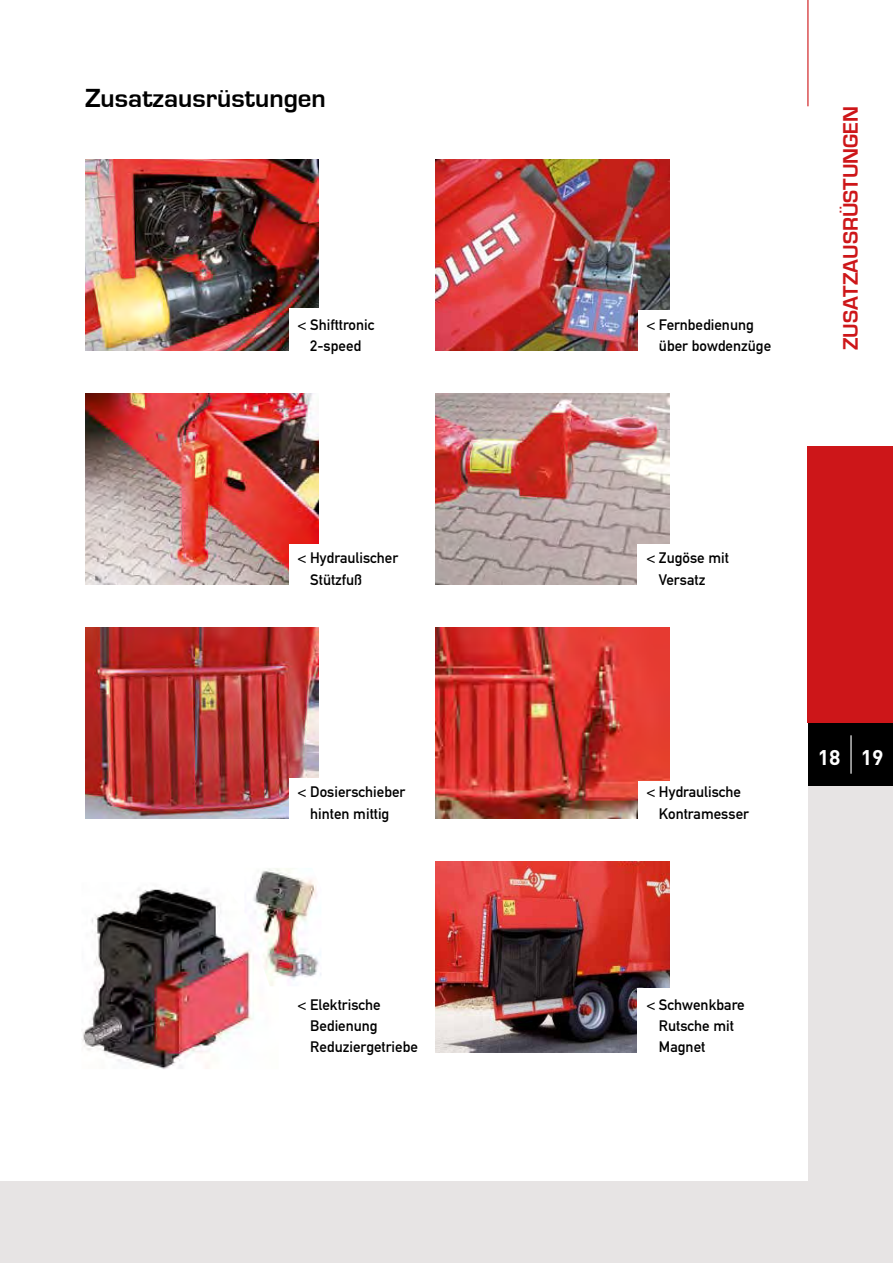
<style>
.page{position:relative;width:893px;height:1263px;background:#fff}
.page>*{position:absolute;margin:0;border:0;box-sizing:border-box;transform-origin:0 0}
.t1{font:700 27px "Eurostile";color:#000}
.t2{font:700 21.6px "Eurostile";color:#cd1619}
.t3{font:700 21px "DIN";color:#fff}
.t4{font:15px/21.3px "DIN Mittelschrift Std";color:#000}
</style>
<div class="page">
<div style="left:808px;top:723px;width:85px;height:64px;background:#000"></div>
<hr style="left:807px;top:0;width:1px;height:106px;background:#cd1619">
<div style="left:808px;top:446px;width:85px;height:277px;background:#cd1619"></div>
<div style="left:0;top:787px;width:893px;height:476px;background:#e7e4e4"></div>
<div style="left:0;top:723px;width:808px;height:457px;background:#fff"></div>
<hr style="left:850px;top:735px;width:2px;height:39px;background:#fff">
<img style="left:436px;top:627px;width:234px;height:192px">
<img style="left:85px;top:627px;width:234px;height:192px">
<img style="left:436px;top:861px;width:234px;height:191px">
<img style="left:85px;top:393px;width:234px;height:192px">
<img style="left:436px;top:393px;width:234px;height:192px">
<img style="left:436px;top:159px;width:234px;height:192px">
<img style="left:85px;top:159px;width:234px;height:192px">
<div style="left:289px;top:778px;width:132px;height:115px;background:#fff"></div>
<div style="left:638px;top:781px;width:149px;height:69px;background:#fff"></div>
<div style="left:638px;top:989px;width:138px;height:93px;background:#fff"></div>
<div style="left:289px;top:544px;width:126px;height:60px;background:#fff"></div>
<div style="left:638px;top:310px;width:146px;height:43px;background:#fff"></div>
<div style="left:638px;top:544px;width:138px;height:62px;background:#fff"></div>
<div style="left:289px;top:308px;width:128px;height:51px;background:#fff"></div>
<img style="left:82px;top:888px;width:172px;height:181px">
<img style="left:244px;top:868px;width:77px;height:118px">
<h1 class="t1" style="left:85px;top:84px;width:242px">Zusatzausrüstungen</h1>
<p class="t4" style="left:298px;top:314px;width:78px;text-align:center">&lt; Shifttronic<br>2-speed</p>
<p class="t4" style="left:659px;top:314px;width:114px;text-indent:-13px">&lt; Fernbedienung über bowdenzüge</p>
<h2 class="t2" style="left:839px;top:350px;width:246px;rotate:-90deg">ZUSATZAUSRÜSTUNGEN</h2>
<p class="t4" style="left:310px;top:548px;width:90px;text-indent:-13px">&lt; Hydraulischer<br>Stützfuß</p>
<p class="t4" style="left:659px;top:548px;width:71px;text-indent:-13px">&lt; Zugöse mit<br>Versatz</p>
<h3 class="t3" style="left:818px;top:743px;width:68px">18 19</h3>
<p class="t4" style="left:298px;top:781px;width:109px;text-align:center">&lt; Dosierschieber hinten mittig</p>
<p class="t4" style="left:659px;top:781px;width:92px;text-indent:-13px">&lt; Hydraulische<br>Kontramesser</p>
<p class="t4" style="left:310px;top:994px;width:109px;text-indent:-13px">&lt; Elektrische<br>Bedienung<br>Reduziergetriebe</p>
<p class="t4" style="left:659px;top:994px;width:87px;text-indent:-13px">&lt; Schwenkbare<br>Rutsche mit<br>Magnet</p>
</div>
